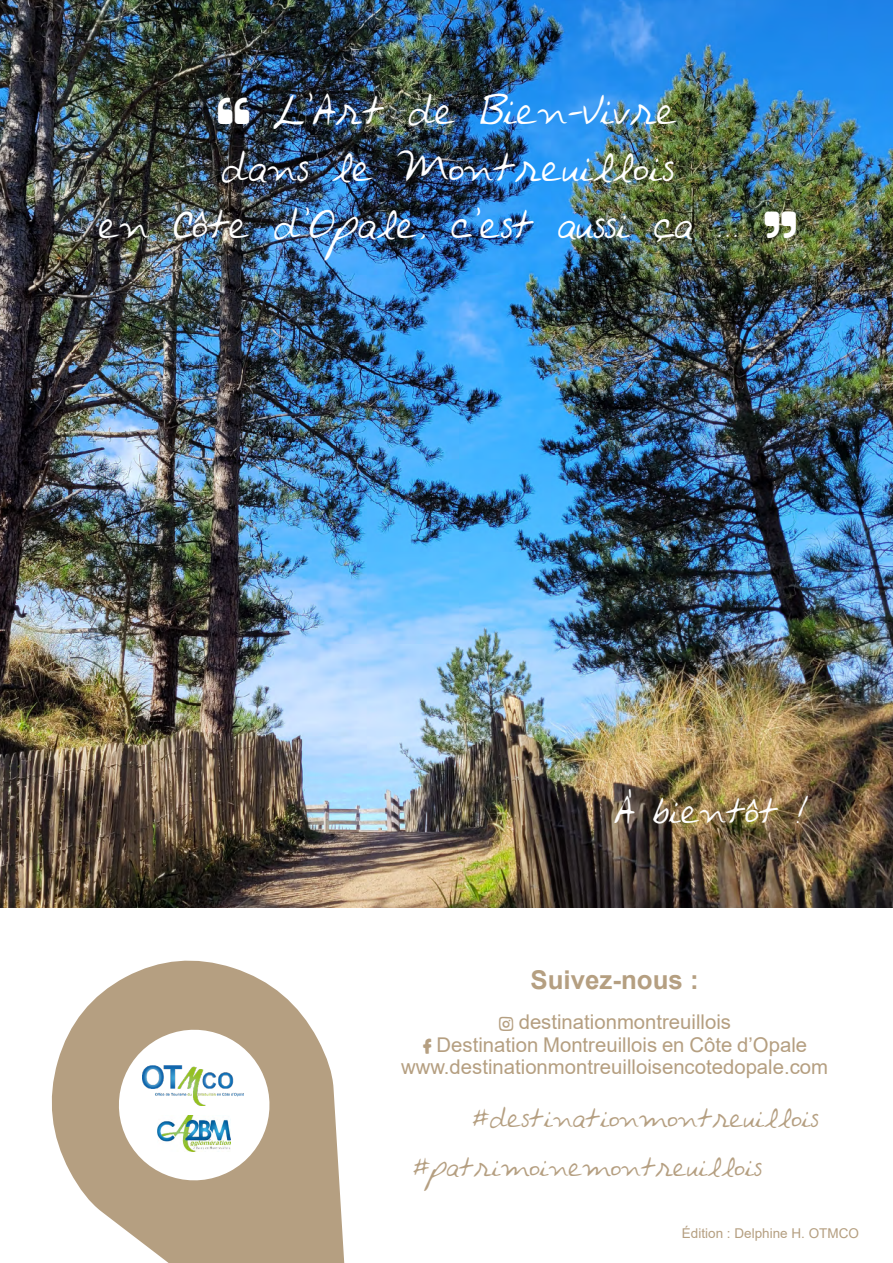
<style>
.page{position:relative;width:893px;height:1263px;background:#fff}
.page>*{position:absolute;margin:0;border:0;box-sizing:border-box;transform-origin:0 0}
.t1{font:33.6px "Avantque...";color:#fff}
.t2{font:30px "Avantque...";color:#fff}
.t3{font:700 25.8px "Arial";color:#b59f81}
.t4{font:22.5px/49.2px "Avantque...";color:#b59f81}
.t5{font:20.4px/22.2px "Arial";color:#b59f81;text-align:center}
.t6{font:13.5px "Arial";color:#b59f81}
.s1{font-family:"Otmco Pictos V1"}
</style>
<div class="page">
<img style="left:0;top:0;width:893px;height:908px">
<svg style="left:51px;top:960px;width:294px;height:303px;fill:#b59f81"></svg>
<svg style="left:108px;top:1019px;width:172px;height:172px"></svg>
<img style="left:143px;top:1066px;width:101px;height:39px">
<img style="left:158px;top:1115px;width:72px;height:36px">
<svg style="left:218px;top:97px;width:31px;height:27px"></svg>
<svg style="left:765px;top:211px;width:31px;height:27px"></svg>
<h1 class="t1" style="left:273px;top:93px;width:406px">L'Art de Bien-Vivre</h1>
<h1 class="t1" style="left:222px;top:150px;width:454px">dans le Montreuillois</h1>
<h1 class="t1" style="left:99px;top:207px;width:643px">en Côte d'Opale, c'est aussi ça ...</h1>
<h2 class="t2" style="left:614px;top:795px;width:196px">À bientôt !</h2>
<p class="t3" style="left:531px;top:961px;width:170px">Suivez-nous :</p>
<p class="t5" style="left:401px;top:1011px;width:429px"><span class="s1">Â</span> destinationmontreuillois<br><span class="s1">»</span> Destination Montreuillois en Côte d’Opale www.destinationmontreuilloisencotedopale.com</p>
<p class="t4" style="left:413px;top:1095px;width:406px;text-indent:59px">#destinationmontreuillois #patrimoinemontreuillois</p>
<p class="t6" style="left:682px;top:1224px;width:179px">Édition : Delphine H. OTMCO</p>
</div>
